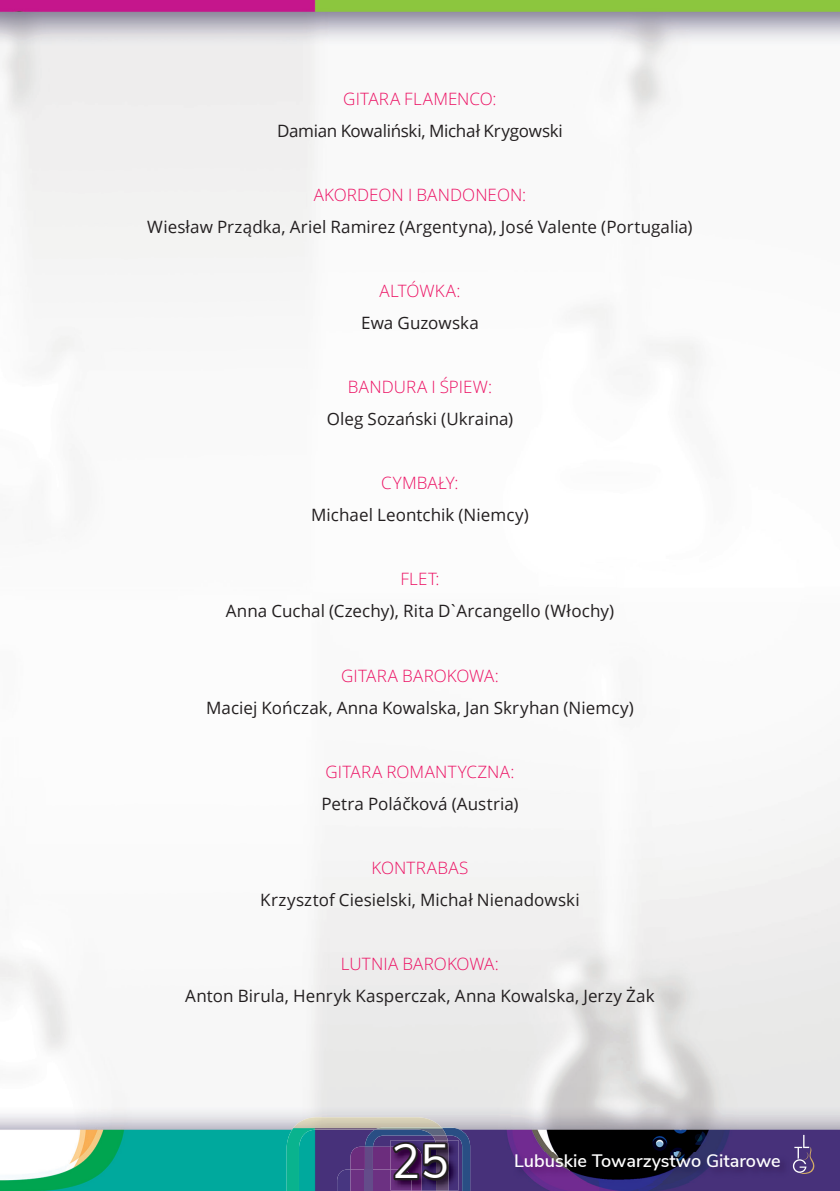
<style>
.page{position:relative;width:840px;height:1191px;background:#fff}
.page>*{position:absolute;margin:0;border:0;box-sizing:border-box;transform-origin:0 0}
.t1{font:48px "Nunito Sans";color:#fff}
.t2{font:600 18px "Nunito Sans";color:#fff}
.t3{font:17px "Open Sans";letter-spacing:.005em;color:#231f20}
.t4{font:300 17px "Open Sans";letter-spacing:.01em;color:#ec1163}
.t5{font:17px "Open Sans";letter-spacing:-.02em;color:#231f20}
</style>
<div class="page">
<img style="left:0;top:0;width:839px;height:1191px">
<img style="left:513px;top:1152px;width:276px;height:29px">
<img style="left:448px;top:1127px;width:22px;height:64px">
<img style="left:286px;top:1117px;width:162px;height:74px">
<img style="left:375px;top:1127px;width:71px;height:8px">
<img style="left:421px;top:1140px;width:37px;height:50px">
<img style="left:411px;top:1183px;width:10px;height:7px">
<img style="left:390px;top:1183px;width:21px;height:7px">
<img style="left:434px;top:1183px;width:14px;height:7px">
<svg style="left:389px;top:1139px;width:62px;height:44px;background:#382345"></svg>
<svg style="left:792px;top:1134px;width:21px;height:40px"></svg>
<p class="t4" style="left:343px;top:87px;width:155px">GITARA FLAMENCO:</p>
<p class="t5" style="left:277px;top:119px;width:287px">Damian Kowaliński, Michał Krygowski</p>
<p class="t4" style="left:313px;top:183px;width:214px">AKORDEON I BANDONEON:</p>
<p class="t3" style="left:147px;top:215px;width:546px">Wiesław Prządka, Ariel Ramirez (Argentyna), José Valente (Portugalia)</p>
<p class="t4" style="left:379px;top:279px;width:82px">ALTÓWKA:</p>
<p class="t3" style="left:361px;top:311px;width:119px">Ewa Guzowska</p>
<p class="t4" style="left:348px;top:375px;width:146px">BANDURA I ŚPIEW:</p>
<p class="t3" style="left:326px;top:407px;width:188px">Oleg Sozański (Ukraina)</p>
<p class="t4" style="left:381px;top:471px;width:79px">CYMBAŁY:</p>
<p class="t3" style="left:311px;top:503px;width:219px">Michael Leontchik (Niemcy)</p>
<p class="t4" style="left:400px;top:567px;width:41px">FLET:</p>
<p class="t3" style="left:226px;top:599px;width:389px">Anna Cuchal (Czechy), Rita D`Arcangello (Włochy)</p>
<p class="t4" style="left:341px;top:663px;width:159px">GITARA BAROKOWA:</p>
<p class="t3" style="left:206px;top:695px;width:429px">Maciej Kończak, Anna Kowalska, Jan Skryhan (Niemcy)</p>
<p class="t4" style="left:325px;top:759px;width:190px">GITARA ROMANTYCZNA:</p>
<p class="t3" style="left:321px;top:791px;width:198px">Petra Poláčková (Austria)</p>
<p class="t4" style="left:371px;top:855px;width:98px">KONTRABAS</p>
<p class="t3" style="left:260px;top:887px;width:321px">Krzysztof Ciesielski, Michał Nienadowski</p>
<p class="t4" style="left:341px;top:951px;width:159px">LUTNIA BAROKOWA:</p>
<p class="t3" style="left:185px;top:983px;width:470px">Anton Birula, Henryk Kasperczak, Anna Kowalska, Jerzy Żak</p>
<h1 class="t1" style="left:391px;top:1126px;width:59px">25</h1>
<p class="t2" style="left:514px;top:1147px;width:268px">Lubuskie Towarzystwo Gitarowe</p>
</div>
